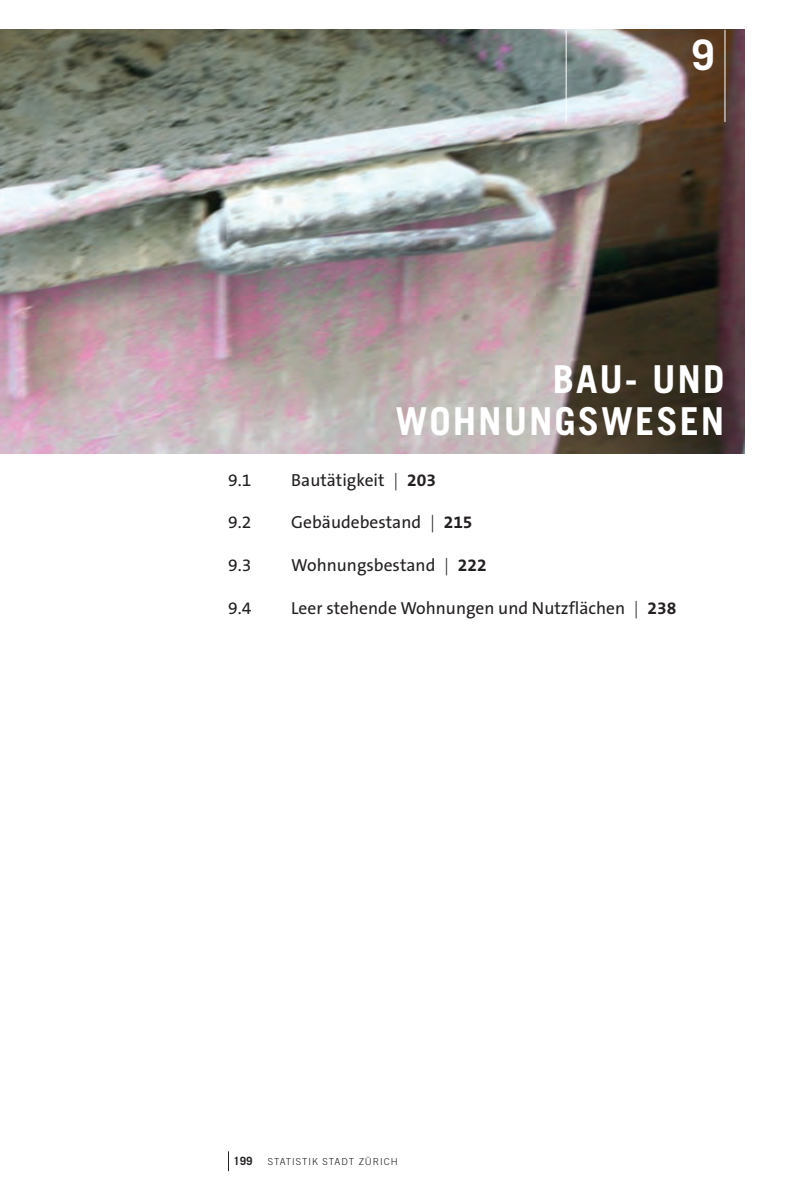
<style>
.page{position:relative;width:794px;height:1191px;background:#fff}
.page>*{position:absolute;margin:0;border:0;box-sizing:border-box;transform-origin:0 0}
.t1{font:700 42px "Trade Gothic LT Std";color:#fff}
.t2{font:700 38.5px/42px "Trade Gothic LT Std";letter-spacing:.05em;color:#fff;text-align:right}
.t3{font:17.5px "The Sans OT5 Plain";color:#231f20}
.t4{font:700 11.38px "Trade Gothic LT Std";color:#231f20}
.t5{font:300 9.62px "Trade Gothic LT Std";letter-spacing:.1em;color:#231f20}
.s1{font-family:"The Sans OT3";font-weight:300}
.s2{font-family:"The Sans OT7";font-weight:700}
</style>
<div class="page">
<img style="left:0;top:30px;width:744px;height:423px">
<hr style="left:566px;top:30px;width:1px;height:92px;background:#fff">
<hr style="left:724px;top:30px;width:1px;height:92px;background:#fff">
<svg style="left:228px;top:1151px;width:1px;height:20px"></svg>
<h1 class="t1" style="left:691px;top:29px;width:25px">9</h1>
<h2 class="t2" style="left:395px;top:357px;width:330px">BAU- UND<br>WOHNUNGSWESEN</h2>
<p class="t3" style="left:228px;top:469px;width:25px">9.1</p>
<p class="t3" style="left:291px;top:469px;width:146px">Bautätigkeit <span class="s1">|</span> <span class="s2">203</span></p>
<p class="t3" style="left:228px;top:511px;width:25px">9.2</p>
<p class="t3" style="left:291px;top:511px;width:183px">Gebäudebestand <span class="s1">|</span> <span class="s2">215</span></p>
<p class="t3" style="left:228px;top:554px;width:25px">9.3</p>
<p class="t3" style="left:291px;top:554px;width:197px">Wohnungsbestand <span class="s1">|</span> <span class="s2">222</span></p>
<p class="t3" style="left:228px;top:596px;width:25px">9.4</p>
<p class="t3" style="left:291px;top:596px;width:387px">Leer stehende Wohnungen und Nutzflächen <span class="s1">|</span> <span class="s2">238</span></p>
<p class="t4" style="left:233px;top:1153px;width:20px">199</p>
<p class="t5" style="left:268px;top:1155px;width:131px">STATISTIK STADT ZÜRICH</p>
</div>
